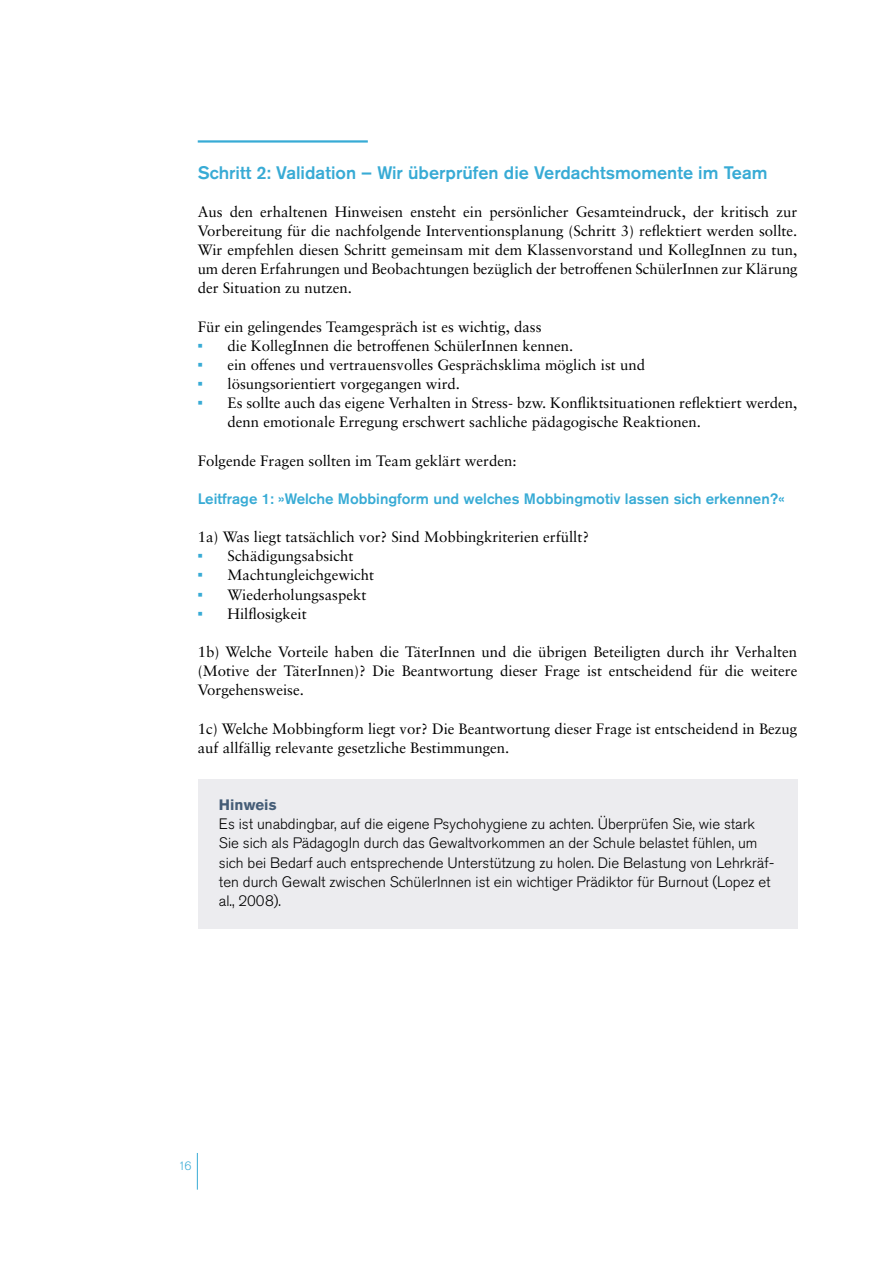
<style>
.page{position:relative;width:893px;height:1263px;background:#fff}
.page>*{position:absolute;margin:0;border:0;box-sizing:border-box;transform-origin:0 0}
.Überschrift_2_ohne_Nummer{font:500 18px "Akzidenz Grotesk Pro";color:#38abd5}
.Lauftext{font:15px/19.2px "Sabon LT Pro";color:#000;text-align:justify}
.Infokasten_Tipp_Text_letzter_Absatz{font:300 15px/19.2px "Akzidenz Grotesk Pro";color:#000}
.Überschrift_3_ohne_Nummer{font:500 15px "Akzidenz Grotesk Pro";color:#38abd5}
.Infokasten_Tipp_Überschrift{font:700 15px "Akzidenz Grotesk Pro";color:#455d77}
.t1{font:300 12px "Akzidenz Grotesk Pro";color:#38abd5}
.s1{font-family:"Akzidenz Grotesk Pro";font-weight:700;color:#38abd5}
</style>
<div class="page">
<hr style="left:197px;top:1153px;width:1px;height:36px;background:#38abd5">
<hr style="left:198px;top:140px;width:170px;height:3px;background:#38abd5">
<div style="left:198px;top:780px;width:599px;height:53px;background:#ececef"></div>
<div style="left:198px;top:805px;width:599px;height:124px;background:#ececef"></div>
<h3 class="Überschrift_2_ohne_Nummer" style="left:198px;top:161px;width:571px">Schritt 2: Validation – Wir überprüfen die Verdachtsmomente im Team</h3>
<p class="Lauftext" style="left:198px;top:202px;width:601px">Aus den erhaltenen Hinweisen ensteht ein persönlicher Gesamteindruck, der kritisch zur Vorbereitung für die nachfolgende Interventionsplanung (Schritt 3) reflektiert werden sollte.<br>Wir empfehlen diesen Schritt gemeinsam mit dem Klassenvorstand und KollegInnen zu tun, um deren Erfahrungen und Beobachtungen bezüglich der betroffenen SchülerInnen zur Klärung der Situation zu nutzen.</p>
<p class="Lauftext" style="left:198px;top:316px;width:345px">Für ein gelingendes Teamgespräch ist es wichtig, dass</p>
<p class="Lauftext" style="left:198px;top:336px;width:377px"><span class="s1">•</span> die KollegInnen die betroffenen SchülerInnen kennen.</p>
<p class="Lauftext" style="left:198px;top:355px;width:449px"><span class="s1">•</span> ein offenes und vertrauensvolles Gesprächsklima möglich ist und</p>
<p class="Lauftext" style="left:198px;top:374px;width:264px"><span class="s1">•</span> lösungsorientiert vorgegangen wird.</p>
<p class="Lauftext" style="left:227px;top:393px;width:571px;text-indent:-30px"><span class="s1">•</span> Es sollte auch das eigene Verhalten in Stress- bzw. Konfliktsituationen reflektiert werden, denn emotionale Erregung erschwert sachliche pädagogische Reaktionen.</p>
<p class="Lauftext" style="left:198px;top:450px;width:320px">Folgende Fragen sollten im Team geklärt werden:</p>
<h4 class="Überschrift_3_ohne_Nummer" style="left:198px;top:489px;width:588px">Leitfrage 1: »Welche Mobbingform und welches Mobbingmotiv lassen sich erkennen?«</h4>
<p class="Lauftext" style="left:198px;top:527px;width:393px">1a) Was liegt tatsächlich vor? Sind Mobbingkriterien erfüllt?</p>
<p class="Lauftext" style="left:198px;top:546px;width:157px"><span class="s1">•</span> Schädigungsabsicht</p>
<p class="Lauftext" style="left:198px;top:565px;width:178px"><span class="s1">•</span> Machtungleichgewicht</p>
<p class="Lauftext" style="left:198px;top:584px;width:170px"><span class="s1">•</span> Wiederholungsaspekt</p>
<p class="Lauftext" style="left:198px;top:603px;width:110px"><span class="s1">•</span> Hilflosigkeit</p>
<p class="Lauftext" style="left:198px;top:642px;width:601px">1b) Welche Vorteile haben die TäterInnen und die übrigen Beteiligten durch ihr Verhalten (Motive der TäterInnen)? Die Beantwortung dieser Frage ist entscheidend für die weitere Vorgehensweise.</p>
<p class="Lauftext" style="left:198px;top:718px;width:601px">1c) Welche Mobbingform liegt vor? Die Beantwortung dieser Frage ist entscheidend in Bezug auf allfällig relevante gesetzliche Bestimmungen.</p>
<h4 class="Infokasten_Tipp_Überschrift" style="left:219px;top:795px;width:59px">Hinweis</h4>
<p class="Infokasten_Tipp_Text_letzter_Absatz" style="left:219px;top:814px;width:557px">Es ist unabdingbar, auf die eigene Psychohygiene zu achten. Überprüfen Sie, wie stark Sie sich als PädagogIn durch das Gewaltvorkommen an der Schule belastet fühlen, um sich bei Bedarf auch entsprechende Unterstützung zu holen. Die Belastung von Lehrkräf&shy;ten durch Gewalt zwischen SchülerInnen ist ein wichtiger Prädiktor für Burnout (Lopez et al., 2008).</p>
<p class="t1" style="left:179px;top:1158px;width:14px">16</p>
</div>
